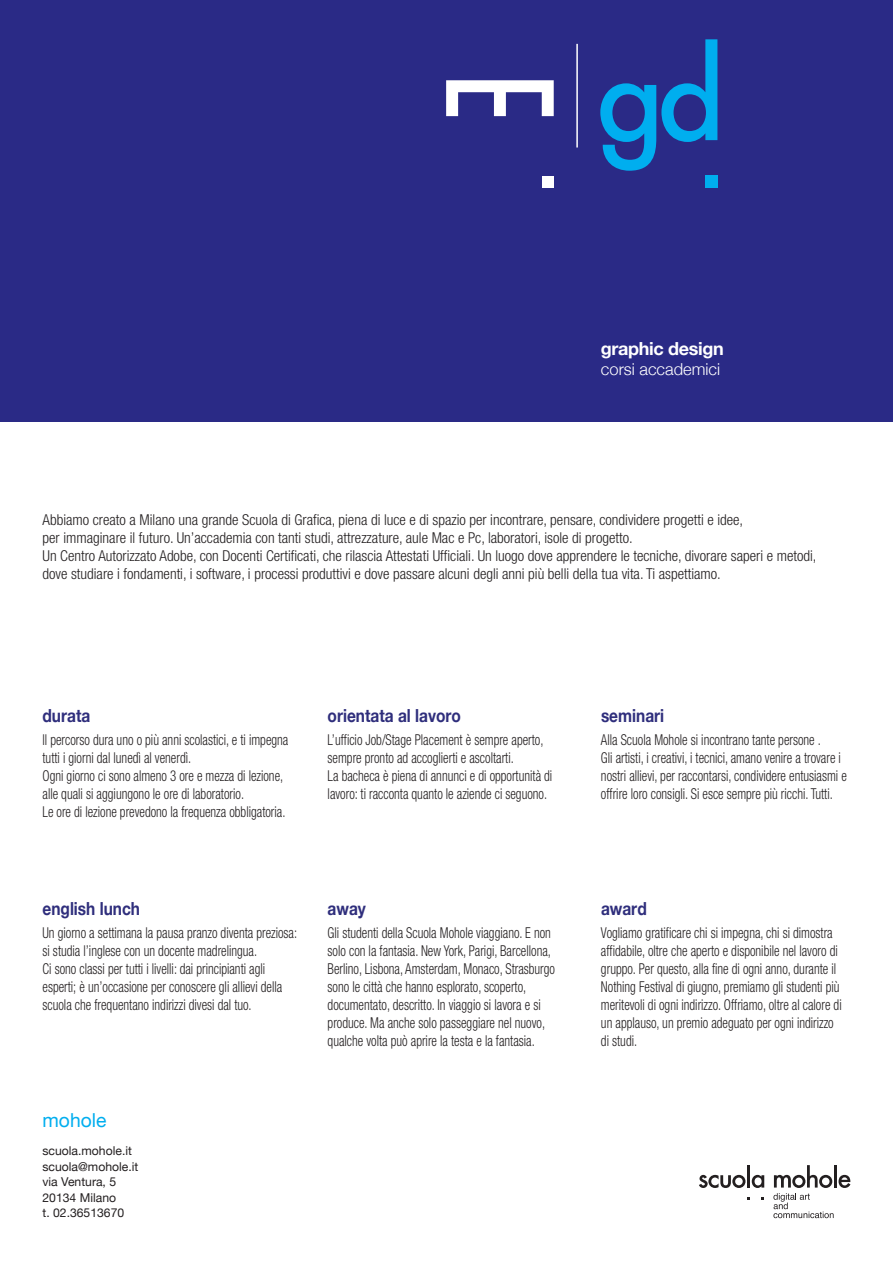
<style>
.page{position:relative;width:893px;height:1263px;background:#fff}
.page>*{position:absolute;margin:0;border:0;box-sizing:border-box;transform-origin:0 0}
.t1{font:19.2px "Helvetica Neue";color:#00aeef}
.t2{font:700 18px "Helvetica Neue";color:#2f2e7c;scale:.86 1}
.t3{font:700 18px "Helvetica Neue";letter-spacing:-.02em;color:#fff}
.t4{font:300 16.5px "Helvetica Neue";color:#fff}
.t5{font:300 condensed 15px/18px "Helvetica Neue";color:#231f20;scale:.86 1}
.t6{font:300 condensed 15px/18px "Helvetica Neue";color:#231f20}
.t7{font:12.15px/15.8px "Helvetica Neue";color:#231f20}
</style>
<div class="page">
<div style="left:0;top:0;width:893px;height:421px;background:#2a2a86"></div>
<svg style="left:699px;top:1175px;width:46px;height:13px"></svg>
<hr style="left:747px;top:1165px;width:3px;height:22px;background:#231f20">
<svg style="left:752px;top:1175px;width:12px;height:13px"></svg>
<svg style="left:773px;top:1165px;width:77px;height:53px"></svg>
<div style="left:706px;top:176px;width:12px;height:12px;background:#00aeef"></div>
<svg style="left:600px;top:39px;width:117px;height:132px"></svg>
<hr style="left:576px;top:44px;width:2px;height:103px;background:#fff">
<svg style="left:446px;top:80px;width:108px;height:36px"></svg>
<div style="left:542px;top:176px;width:12px;height:12px;background:#fff"></div>
<p class="t3" style="left:601px;top:335px;width:124px">graphic design</p>
<p class="t4" style="left:601px;top:355px;width:121px">corsi accademici</p>
<p class="t6" style="left:43px;top:510px;width:775px">Abbiamo creato a Milano una grande Scuola di Grafica, piena di luce e di spazio per incontrare, pensare, condividere progetti e idee,<br>per immaginare il futuro. Un’accademia con tanti studi, attrezzature, aule Mac e Pc, laboratori, isole di progetto.<br>Un Centro Autorizzato Adobe, con Docenti Certificati, che rilascia Attestati Ufficiali. Un luogo dove apprendere le tecniche, divorare saperi e metodi, dove studiare i fondamenti, i software, i processi produttivi e dove passare alcuni degli anni più belli della tua vita. Ti aspettiamo.</p>
<p class="t2" style="left:43px;top:701px;width:57px">durata</p>
<p class="t2" style="left:328px;top:701px;width:157px">orientata al lavoro</p>
<p class="t5" style="left:43px;top:731px;width:287px">ll percorso dura uno o più anni scolastici, e ti impegna tutti i giorni dal lunedì al venerdì.<br>Ogni giorno ci sono almeno 3 ore e mezza di lezione, alle quali si aggiungono le ore di laboratorio.<br>Le ore di lezione prevedono la frequenza obbligatoria.</p>
<p class="t5" style="left:328px;top:731px;width:263px">L’ufficio Job/Stage Placement è sempre aperto, sempre pronto ad accoglierti e ascoltarti.<br>La bacheca è piena di annunci e di opportunità di lavoro: ti racconta quanto le aziende ci seguono.</p>
<p class="t2" style="left:43px;top:894px;width:115px">english lunch</p>
<p class="t2" style="left:328px;top:894px;width:46px">away</p>
<p class="t5" style="left:43px;top:924px;width:298px">Un giorno a settimana la pausa pranzo diventa preziosa: si studia l’inglese con un docente madrelingua.<br>Ci sono classi per tutti i livelli: dai principianti agli esperti; è un’occasione per conoscere gli allievi della scuola che frequentano indirizzi divesi dal tuo.</p>
<p class="t5" style="left:328px;top:924px;width:266px">Gli studenti della Scuola Mohole viaggiano. E non solo con la fantasia. New York, Parigi, Barcellona, Berlino, Lisbona, Amsterdam, Monaco, Strasburgo sono le città che hanno esplorato, scoperto, documentato, descritto. In viaggio si lavora e si produce. Ma anche solo passeggiare nel nuovo, qualche volta può aprire la testa e la fantasia.</p>
<p class="t1" style="left:43px;top:1106px;width:65px">mohole</p>
<p class="t7" style="left:43px;top:1143px;width:97px">scuola.mohole.it scuola@mohole.it</p>
<p class="t7" style="left:43px;top:1206px;width:83px">t. 02.36513670</p>
<p class="t7" style="left:43px;top:1174px;width:75px">via Ventura, 5<br>20134 Milano</p>
<p class="t2" style="left:601px;top:701px;width:75px">seminari</p>
<p class="t5" style="left:601px;top:731px;width:287px">Alla Scuola Mohole si incontrano tante persone .<br>Gli artisti, i creativi, i tecnici, amano venire a trovare i nostri allievi, per raccontarsi, condividere entusiasmi e offrire loro consigli. Si esce sempre più ricchi. Tutti.</p>
<p class="t2" style="left:601px;top:894px;width:55px">award</p>
<p class="t5" style="left:601px;top:924px;width:281px">Vogliamo gratificare chi si impegna, chi si dimostra affidabile, oltre che aperto e disponibile nel lavoro di gruppo. Per questo, alla fine di ogni anno, durante il Nothing Festival di giugno, premiamo gli studenti più meritevoli di ogni indirizzo. Offriamo, oltre al calore di un applauso, un premio adeguato per ogni indirizzo di studi.</p>
</div>
